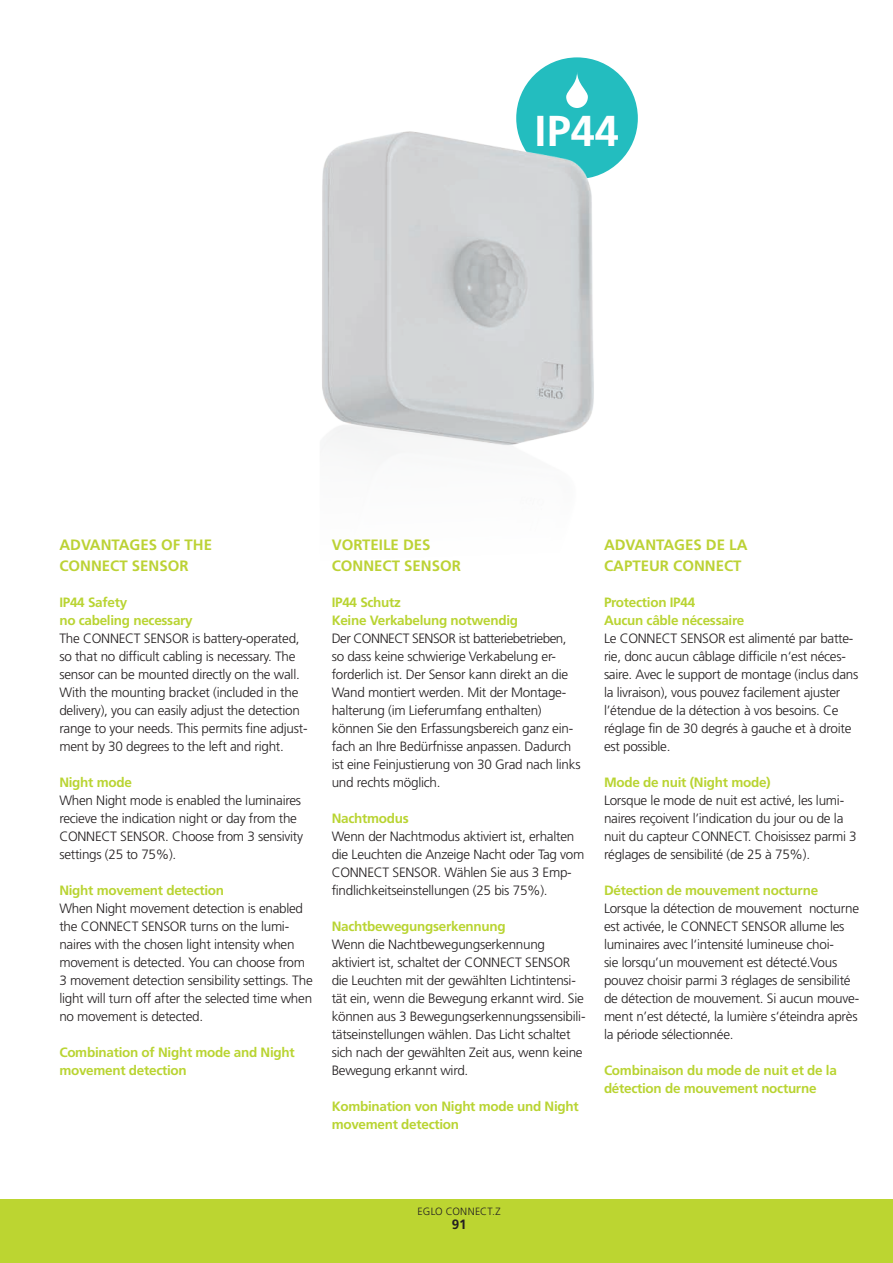
<style>
.page{position:relative;width:893px;height:1263px;background:#fff}
.page>*{position:absolute;margin:0;border:0;box-sizing:border-box;transform-origin:0 0}
.t1{font:700 43.2px "Frutiger";color:#fff}
.t2{font:700 15px/21px "Frutiger";color:#bcd235}
.t3{font:300 13.5px/18px "Frutiger";letter-spacing:-.02em;color:#231f20}
.t4{font:700 13.5px/18px "Frutiger";letter-spacing:-.02em;color:#b9d432}
.t5{font:700 13.5px "Frutiger";color:#231f20}
.t6{font:300 10.5px "Frutiger";letter-spacing:.02em;color:#231f20}
</style>
<div class="page">
<div style="left:516px;top:57px;width:122px;height:122px;background:#23bdbf;border-radius:50%"></div>
<svg style="left:566px;top:72px;width:22px;height:36px"></svg>
<img style="left:322px;top:99px;width:316px;height:358px">
<div style="left:0;top:1199px;width:893px;height:64px;background:#bcd531"></div>
<h1 class="t1" style="left:535px;top:113px;width:86px">IP44</h1>
<p class="t2" style="left:59px;top:536px;width:154px">ADVANTAGES OF THE<br>CONNECT SENSOR</p>
<p class="t4" style="left:59px;top:595px;width:135px">IP44 Safety<br>no cabeling necessary</p>
<p class="t3" style="left:59px;top:631px;width:250px">The CONNECT SENSOR is battery-operated, so that no difficult cabling is necessary. The sensor can be mounted directly on the wall.<br>With the mounting bracket (included in the delivery), you can easily adjust the detection range to your needs. This permits fine adjust&shy;ment by 30 degrees to the left and right.</p>
<p class="t4" style="left:59px;top:775px;width:74px">Night mode</p>
<p class="t3" style="left:59px;top:793px;width:245px">When Night mode is enabled the luminaires recieve the indication night or day from the CONNECT SENSOR. Choose from 3 sensivity settings (25 to 75%).</p>
<p class="t4" style="left:59px;top:883px;width:166px">Night movement detection</p>
<p class="t3" style="left:59px;top:901px;width:255px">When Night movement detection is enabled the CONNECT SENSOR turns on the lumi&shy;naires with the chosen light intensity when movement is detected. You can choose from 3 movement detection sensibility settings. The light will turn off after the selected time when no movement is detected.</p>
<p class="t4" style="left:59px;top:1045px;width:237px">Combination of Night mode and Night movement detection</p>
<p class="t2" style="left:332px;top:536px;width:131px">VORTEILE DES<br>CONNECT SENSOR</p>
<p class="t4" style="left:332px;top:595px;width:188px">IP44 Schutz<br>Keine Verkabelung notwendig</p>
<p class="t3" style="left:332px;top:631px;width:250px">Der CONNECT SENSOR ist batteriebetrieben, so dass keine schwierige Verkabelung er&shy;forderlich ist. Der Sensor kann direkt an die Wand montiert werden. Mit der Montage&shy;halterung (im Lieferumfang enthalten) können Sie den Erfassungsbereich ganz ein&shy;fach an Ihre Bedürfnisse anpassen. Dadurch ist eine Feinjustierung von 30 Grad nach links und rechts möglich.</p>
<p class="t4" style="left:332px;top:811px;width:79px">Nachtmodus</p>
<p class="t3" style="left:332px;top:829px;width:254px">Wenn der Nachtmodus aktiviert ist, erhalten die Leuchten die Anzeige Nacht oder Tag vom CONNECT SENSOR. Wählen Sie aus 3 Emp&shy;findlichkeitseinstellungen (25 bis 75%).</p>
<p class="t4" style="left:332px;top:919px;width:176px">Nachtbewegungserkennung</p>
<p class="t3" style="left:332px;top:937px;width:255px">Wenn die Nachtbewegungserkennung aktiviert ist, schaltet der CONNECT SENSOR die Leuchten mit der gewählten Lichtintensi&shy;tät ein, wenn die Bewegung erkannt wird. Sie können aus 3 Bewegungserkennungssensibili&shy;tätseinstellungen wählen. Das Licht schaltet sich nach der gewählten Zeit aus, wenn keine Bewegung erkannt wird.</p>
<p class="t4" style="left:332px;top:1099px;width:249px">Kombination von Night mode und Night movement detection</p>
<p class="t2" style="left:604px;top:536px;width:145px">ADVANTAGES DE LA<br>CAPTEUR CONNECT</p>
<p class="t4" style="left:604px;top:595px;width:142px">Protection IP44<br>Aucun câble nécessaire</p>
<p class="t3" style="left:604px;top:631px;width:256px">Le CONNECT SENSOR est alimenté par batte&shy;rie, donc aucun câblage difficile n‘est néces&shy;saire. Avec le support de montage (inclus dans la livraison), vous pouvez facilement ajuster l’étendue de la détection à vos besoins. Ce réglage fin de 30 degrés à gauche et à droite est possible.</p>
<p class="t4" style="left:604px;top:775px;width:168px">Mode de nuit (Night mode)</p>
<p class="t3" style="left:604px;top:793px;width:254px">Lorsque le mode de nuit est activé, les lumi&shy;naires reçoivent l’indication du jour ou de la nuit du capteur CONNECT. Choisissez parmi 3 réglages de sensibilité (de 25 à 75%).</p>
<p class="t4" style="left:604px;top:883px;width:216px">Détection de mouvement nocturne</p>
<p class="t3" style="left:604px;top:901px;width:257px">Lorsque la détection de mouvement nocturne est activée, le CONNECT SENSOR allume les luminaires avec l‘intensité lumineuse choi-<br>sie lorsqu’un mouvement est détecté.Vous pouvez choisir parmi 3 réglages de sensibilité de détection de mouvement. Si aucun mouve&shy;ment n’est détecté, la lumière s‘éteindra après la période sélectionnée.</p>
<p class="t4" style="left:604px;top:1063px;width:234px">Combinaison du mode de nuit et de la détection de mouvement nocturne</p>
<p class="t6" style="left:418px;top:1207px;width:85px">EGLO CONNECT.Z</p>
<p class="t5" style="left:452px;top:1218px;width:16px">91</p>
</div>
